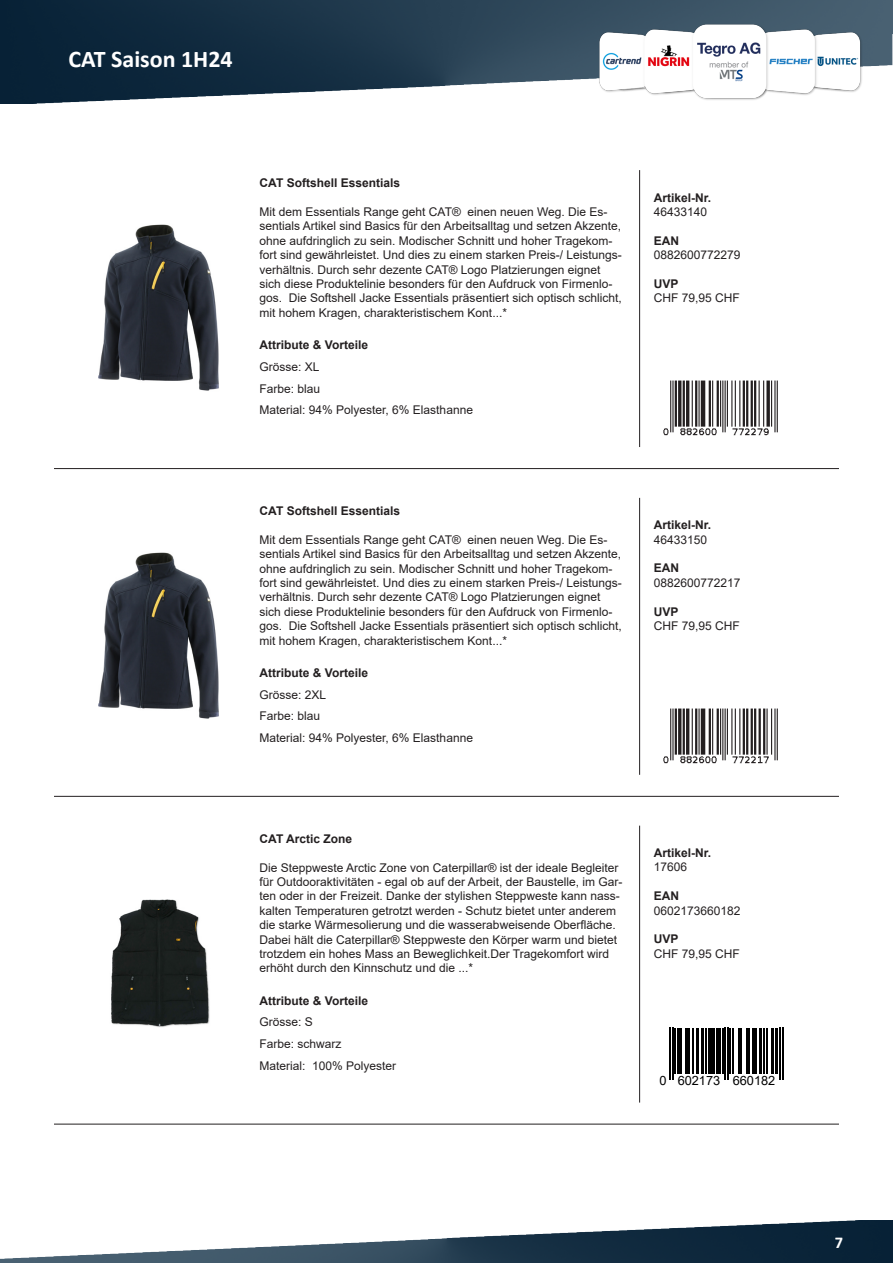
<style>
.page{position:relative;width:893px;height:1263px;background:#fff}
.page>*{position:absolute;margin:0;border:0;box-sizing:border-box;transform-origin:0 0}
.t1{font:700 24px "Calibri";color:#fff}
.t2{font:700 16.5px "Calibri";color:#fff}
.t3{font:12.75px "Arial";color:#000}
.t4{font:12px/14.4px "Arial";color:#231f20}
.t5{font:700 12px "Arial";color:#231f20}
</style>
<div class="page">
<img style="left:0;top:0;width:893px;height:104px">
<img style="left:604px;top:0;width:259px;height:104px">
<img style="left:0;top:1220px;width:893px;height:43px">
<img style="left:597px;top:22px;width:266px;height:79px">
<img style="left:98px;top:224px;width:121px;height:167px">
<hr style="left:639px;top:170px;width:1px;height:277px;background:#231f20">
<hr style="left:54px;top:468px;width:785px;height:1px;background:#231f20">
<img style="left:663px;top:380px;width:115px;height:56px">
<img style="left:98px;top:552px;width:121px;height:167px">
<hr style="left:639px;top:498px;width:1px;height:277px;background:#231f20">
<hr style="left:54px;top:796px;width:785px;height:1px;background:#231f20">
<img style="left:663px;top:708px;width:115px;height:56px">
<img style="left:111px;top:899px;width:99px;height:128px">
<hr style="left:639px;top:826px;width:1px;height:276px;background:#231f20">
<hr style="left:54px;top:1124px;width:785px;height:1px;background:#231f20">
<svg style="left:669px;top:1028px;width:115px;height:52px"></svg>
<hr style="left:670px;top:1028px;width:1px;height:52px;background:#000">
<hr style="left:672px;top:1028px;width:1px;height:52px;background:#000">
<hr style="left:674px;top:1028px;width:2px;height:45px;background:#000">
<div style="left:677px;top:1028px;width:5px;height:45px;background:#000"></div>
<hr style="left:685px;top:1028px;width:3px;height:45px;background:#000">
<hr style="left:689px;top:1028px;width:1px;height:45px;background:#000">
<hr style="left:692px;top:1028px;width:2px;height:45px;background:#000">
<hr style="left:696px;top:1028px;width:2px;height:45px;background:#000">
<hr style="left:701px;top:1028px;width:2px;height:45px;background:#000">
<hr style="left:706px;top:1028px;width:1px;height:45px;background:#000">
<hr style="left:708px;top:1028px;width:3px;height:45px;background:#000">
<hr style="left:713px;top:1028px;width:2px;height:45px;background:#000">
<div style="left:716px;top:1028px;width:5px;height:45px;background:#000"></div>
<hr style="left:722px;top:1028px;width:1px;height:45px;background:#000">
<hr style="left:725px;top:1028px;width:1px;height:52px;background:#000">
<hr style="left:727px;top:1028px;width:1px;height:52px;background:#000">
<hr style="left:729px;top:1028px;width:2px;height:45px;background:#000">
<hr style="left:732px;top:1028px;width:1px;height:45px;background:#000">
<hr style="left:738px;top:1028px;width:1px;height:45px;background:#000">
<hr style="left:740px;top:1028px;width:1px;height:45px;background:#000">
<hr style="left:746px;top:1028px;width:4px;height:45px;background:#000">
<hr style="left:752px;top:1028px;width:1px;height:45px;background:#000">
<hr style="left:755px;top:1028px;width:2px;height:45px;background:#000">
<hr style="left:759px;top:1028px;width:3px;height:45px;background:#000">
<hr style="left:763px;top:1028px;width:1px;height:45px;background:#000">
<hr style="left:767px;top:1028px;width:1px;height:45px;background:#000">
<hr style="left:771px;top:1028px;width:3px;height:45px;background:#000">
<hr style="left:775px;top:1028px;width:2px;height:45px;background:#000">
<hr style="left:780px;top:1028px;width:1px;height:52px;background:#000">
<hr style="left:782px;top:1028px;width:1px;height:52px;background:#000">
<h1 class="t1" style="left:68px;top:42px;width:166px">CAT Saison 1H24</h1>
<p class="t5" style="left:260px;top:175px;width:142px">CAT Softshell Essentials</p>
<p class="t4" style="left:260px;top:205px;width:364px">Mit dem Essentials Range geht CAT® einen neuen Weg. Die Es&shy;sentials Artikel sind Basics für den Arbeitsalltag und setzen Akzente, ohne aufdringlich zu sein. Modischer Schnitt und hoher Tragekom&shy;fort sind gewährleistet. Und dies zu einem starken Preis-/ Leistungs&shy;verhältnis. Durch sehr dezente CAT® Logo Platzierungen eignet sich diese Produktelinie besonders für den Aufdruck von Firmenlo&shy;gos. Die Softshell Jacke Essentials präsentiert sich optisch schlicht, mit hohem Kragen, charakteristischem Kont...*</p>
<p class="t5" style="left:260px;top:337px;width:110px">Attribute &amp; Vorteile</p>
<p class="t4" style="left:260px;top:359px;width:62px">Grösse: XL</p>
<p class="t4" style="left:260px;top:377px;width:215px;line-height:21.6px">Farbe: blau<br>Material: 94% Polyester, 6% Elasthanne</p>
<p class="t5" style="left:654px;top:189px;width:59px">Artikel-Nr.</p>
<p class="t4" style="left:654px;top:204px;width:55px">46433140</p>
<p class="t5" style="left:654px;top:232px;width:27px">EAN</p>
<p class="t4" style="left:654px;top:248px;width:88px">0882600772279</p>
<p class="t5" style="left:654px;top:275px;width:26px">UVP</p>
<p class="t4" style="left:654px;top:291px;width:88px">CHF 79,95 CHF</p>
<p class="t5" style="left:260px;top:502px;width:142px">CAT Softshell Essentials</p>
<p class="t4" style="left:260px;top:532px;width:364px">Mit dem Essentials Range geht CAT® einen neuen Weg. Die Es&shy;sentials Artikel sind Basics für den Arbeitsalltag und setzen Akzente, ohne aufdringlich zu sein. Modischer Schnitt und hoher Tragekom&shy;fort sind gewährleistet. Und dies zu einem starken Preis-/ Leistungs&shy;verhältnis. Durch sehr dezente CAT® Logo Platzierungen eignet sich diese Produktelinie besonders für den Aufdruck von Firmenlo&shy;gos. Die Softshell Jacke Essentials präsentiert sich optisch schlicht, mit hohem Kragen, charakteristischem Kont...*</p>
<p class="t5" style="left:260px;top:664px;width:110px">Attribute &amp; Vorteile</p>
<p class="t4" style="left:260px;top:687px;width:68px">Grösse: 2XL</p>
<p class="t4" style="left:260px;top:705px;width:215px;line-height:21.6px">Farbe: blau<br>Material: 94% Polyester, 6% Elasthanne</p>
<p class="t5" style="left:654px;top:517px;width:59px">Artikel-Nr.</p>
<p class="t4" style="left:654px;top:532px;width:55px">46433150</p>
<p class="t5" style="left:654px;top:560px;width:27px">EAN</p>
<p class="t4" style="left:654px;top:575px;width:88px">0882600772217</p>
<p class="t5" style="left:654px;top:603px;width:26px">UVP</p>
<p class="t4" style="left:654px;top:619px;width:88px">CHF 79,95 CHF</p>
<p class="t5" style="left:260px;top:830px;width:94px">CAT Arctic Zone</p>
<p class="t4" style="left:260px;top:860px;width:364px">Die Steppweste Arctic Zone von Caterpillar® ist der ideale Begleiter für Outdooraktivitäten - egal ob auf der Arbeit, der Baustelle, im Gar&shy;ten oder in der Freizeit. Danke der stylishen Steppweste kann nass&shy;kalten Temperaturen getrotzt werden - Schutz bietet unter anderem die starke Wärmesolierung und die wasserabweisende Oberfläche.<br>Dabei hält die Caterpillar® Steppweste den Körper warm und bietet trotzdem ein hohes Mass an Beweglichkeit.Der Tragekomfort wird erhöht durch den Kinnschutz und die ...*</p>
<p class="t5" style="left:260px;top:992px;width:110px">Attribute &amp; Vorteile</p>
<p class="t4" style="left:260px;top:1015px;width:55px">Grösse: S</p>
<p class="t4" style="left:260px;top:1033px;width:138px;line-height:21.6px">Farbe: schwarz<br>Material: 100% Polyester</p>
<p class="t5" style="left:654px;top:844px;width:59px">Artikel-Nr.</p>
<p class="t4" style="left:654px;top:860px;width:35px">17606</p>
<p class="t5" style="left:654px;top:887px;width:27px">EAN</p>
<p class="t4" style="left:654px;top:903px;width:88px">0602173660182</p>
<p class="t5" style="left:654px;top:931px;width:26px">UVP</p>
<p class="t4" style="left:654px;top:946px;width:88px">CHF 79,95 CHF</p>
<p class="t3" style="left:659px;top:1072px;width:117px">0 602173 660182</p>
<h2 class="t2" style="left:835px;top:1230px;width:10px">7</h2>
</div>
